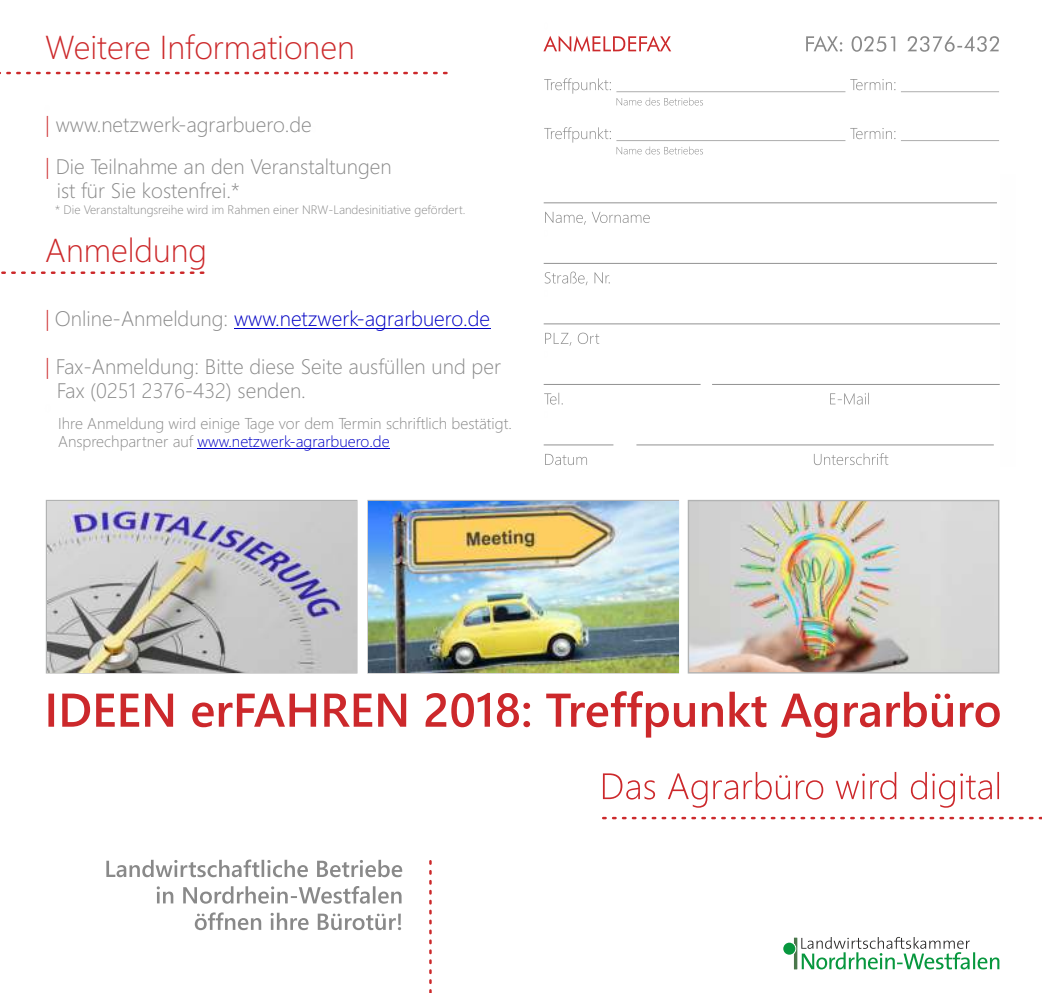
<style>
.page{position:relative;width:1042px;height:993px;background:#fff}
.page>*{position:absolute;margin:0;border:0;box-sizing:border-box;transform-origin:0 0}
.t1{font:300 33.07px "Segoe UI";color:#cc292b}
.t2{font:300 21px/42px "Segoe UI";color:#898989}
.t3{font:300 21px "Segoe UI";color:#0000c4}
.t4{font:300 15.75px/18px "Segoe UI";color:#898989}
.t5{font:300 12.25px "Segoe UI";color:#898989}
.s1{color:#cc292b}
.s2{color:#898989}
.s3{color:#0000c4}
</style>
<div class="page">
<hr style="left:234px;top:328px;width:256px;height:1px;background:#0000c4">
<hr style="left:198px;top:448px;width:192px;height:1px;background:#0000c4">
<svg style="left:543px;top:36px;width:456px;height:349px"></svg>
<svg style="left:544px;top:100px;width:455px;height:115px"></svg>
<svg style="left:544px;top:215px;width:456px;height:250px"></svg>
<svg style="left:1px;top:271px;width:202px;height:3px"></svg>
<svg style="left:0;top:72px;width:446px;height:2px"></svg>
<svg style="left:106px;top:859px;width:296px;height:70px"></svg>
<svg style="left:603px;top:771px;width:396px;height:36px"></svg>
<svg style="left:603px;top:816px;width:439px;height:3px"></svg>
<svg style="left:429px;top:860px;width:3px;height:132px"></svg>
<svg style="left:794px;top:936px;width:205px;height:33px"></svg>
<div style="left:783px;top:942px;width:12px;height:12px;background:#07973e;border-radius:50%"></div>
<svg style="left:48px;top:691px;width:952px;height:46px"></svg>
<div style="left:46px;top:499px;width:311px;height:174px;border:1px solid #b2b3b3"></div>
<div style="left:367px;top:499px;width:312px;height:174px;border:1px solid #b2b3b3"></div>
<img style="left:369px;top:501px;width:309px;height:171px">
<img style="left:690px;top:501px;width:307px;height:170px">
<img style="left:47px;top:501px;width:309px;height:171px">
<div style="left:688px;top:499px;width:311px;height:174px;border:1px solid #b2b3b3"></div>
<h1 class="t1" style="left:45px;top:35px;width:311px">Weitere Informationen</h1>
<p class="t2" style="left:45px;top:106px;width:348px"><span class="s1">|</span> www.netzwerk-agrarbuero.de<br><span class="s1">|</span> Die Teilnahme an den Veranstaltungen</p>
<p class="t2" style="left:57px;top:172px;width:184px">ist für Sie kostenfrei.*</p>
<p class="t5" style="left:55px;top:205px;width:412px">* Die Veranstaltungsreihe wird im Rahmen einer NRW-Landesinitiative gefördert.</p>
<h1 class="t1" style="left:45px;top:237px;width:163px">Anmeldung</h1>
<p class="t3" style="left:45px;top:310px;width:446px"><span class="s1">|</span> <span class="s2">Online-Anmeldung:</span> www.netzwerk-agrarbuero.de</p>
<p class="t2" style="left:57px;top:356px;width:446px;line-height:24px;text-indent:-12px"><span class="s1">|</span> Fax-Anmeldung: Bitte diese Seite ausfüllen und per<br>Fax (0251 2376-432) senden.</p>
<p class="t4" style="left:58px;top:415px;width:455px">Ihre Anmeldung wird einige Tage vor dem Termin schriftlich bestätigt.<br>Ansprechpartner auf <span class="s3">www.netzwerk-agrarbuero.de</span></p>
</div>
